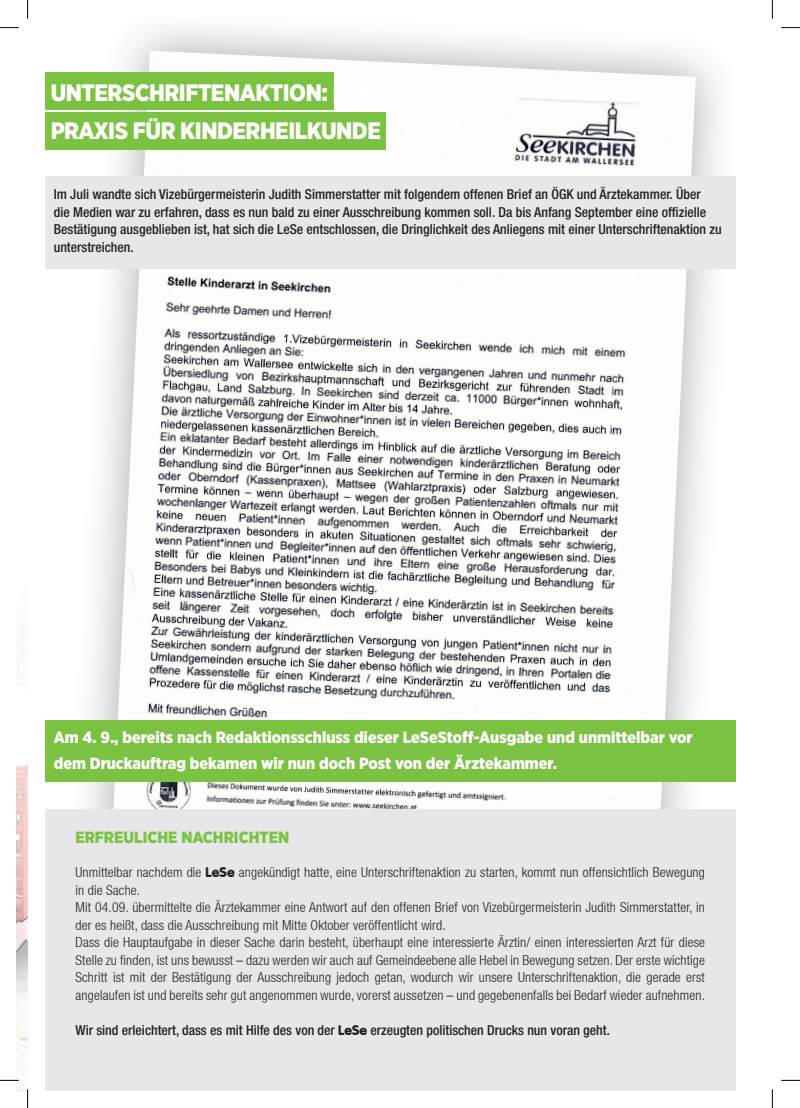
<style>
.page{position:relative;width:800px;height:1108px;background:#fff}
.page>*{position:absolute;margin:0;border:0;box-sizing:border-box;transform-origin:0 0}
.t1{font:900 23.75px/38.8px "Gotham Narrow";letter-spacing:-.02em;color:#fff}
.t2{font:900 16.25px/26.2px "Gotham Narrow";color:#fff}
.t3{font:900 16.25px "Gotham Narrow";color:#7bc142}
.t4{font:300 condensed 13.75px/17.5px "Helvetica Neue";letter-spacing:.01em;color:#231f20}
.t5{font:500 condensed 13.75px/17.5px "Helvetica Neue LT Pro";color:#231f20}
.s1{font-family:"VAG Rounded";font-weight:900;font-stretch:normal}
</style>
<div class="page">
<img style="left:67px;top:27px;width:669px;height:929px">
<img style="left:110px;top:51px;width:585px;height:758px">
<img style="left:17px;top:662px;width:11px;height:429px">
<div style="left:45px;top:73px;width:289px;height:37px;background:#7bc142"></div>
<div style="left:45px;top:112px;width:340px;height:38px;background:#7bc142"></div>
<div style="left:45px;top:176px;width:690px;height:93px;background:#e6e7e9"></div>
<div style="left:45px;top:720px;width:690px;height:61px;background:#7bc142"></div>
<div style="left:45px;top:809px;width:690px;height:282px;background:#e6e7e9"></div>
<svg style="left:0;top:27px;width:19px;height:1px"></svg>
<svg style="left:781px;top:27px;width:18px;height:1px"></svg>
<svg style="left:0;top:1079px;width:19px;height:2px"></svg>
<svg style="left:781px;top:1079px;width:18px;height:2px"></svg>
<svg style="left:27px;top:0;width:1px;height:19px"></svg>
<svg style="left:27px;top:1089px;width:1px;height:19px"></svg>
<svg style="left:771px;top:0;width:1px;height:19px"></svg>
<svg style="left:771px;top:1089px;width:1px;height:19px"></svg>
<h1 class="t1" style="left:51px;top:73px;width:332px">UNTERSCHRIFTENAKTION: EINE<br>PRAXIS FÜR KINDERHEILKUNDE</h1>
<p class="t5" style="left:54px;top:185px;width:669px">Im Juli wandte sich Vizebürgermeisterin Judith Simmerstatter mit folgendem offenen Brief an ÖGK und Ärztekammer. Über<br>die Medien war zu erfahren, dass es nun bald zu einer Ausschreibung kommen soll. Da bis Anfang September eine offizielle Bestätigung ausgeblieben ist, hat sich die LeSe entschlossen, die Dringlichkeit des Anliegens mit einer Unterschriftenaktion zu unterstreichen.</p>
<p class="t2" style="left:54px;top:724px;width:640px">Am 4. 9., bereits nach Redaktionsschluss dieser LeSeStoff-Ausgabe und unmittelbar vor dem Druckauftrag bekamen wir nun doch Post von der Ärztekammer.</p>
<p class="t3" style="left:75px;top:827px;width:215px">ERFREULICHE NACHRICHTEN</p>
<p class="t4" style="left:75px;top:863px;width:631px">Unmittelbar nachdem die <span class="s1">LeSe</span> angekündigt hatte, eine Unterschriftenaktion zu starten, kommt nun offensichtlich Bewegung in die Sache.<br>Mit 04.09. übermittelte die Ärztekammer eine Antwort auf den offenen Brief von Vizebürgermeisterin Judith Simmerstatter, in der es heißt, dass die Ausschreibung mit Mitte Oktober veröffentlicht wird.<br>Dass die Hauptaufgabe in dieser Sache darin besteht, überhaupt eine interessierte Ärztin/ einen interessierten Arzt für diese Stelle zu finden, ist uns bewusst – dazu werden wir auch auf Gemeindeebene alle Hebel in Bewegung setzen. Der erste wichtige Schritt ist mit der Bestätigung der Ausschreibung jedoch getan, wodurch wir unsere Unterschriftenaktion, die gerade erst angelaufen ist und bereits sehr gut angenommen wurde, vorerst aussetzen – und gegebenenfalls bei Bedarf wieder aufnehmen.</p>
<p class="t5" style="left:75px;top:1021px;width:536px">Wir sind erleichtert, dass es mit Hilfe des von der <span class="s1">LeSe</span> erzeugten politischen Drucks nun voran geht.</p>
</div>
